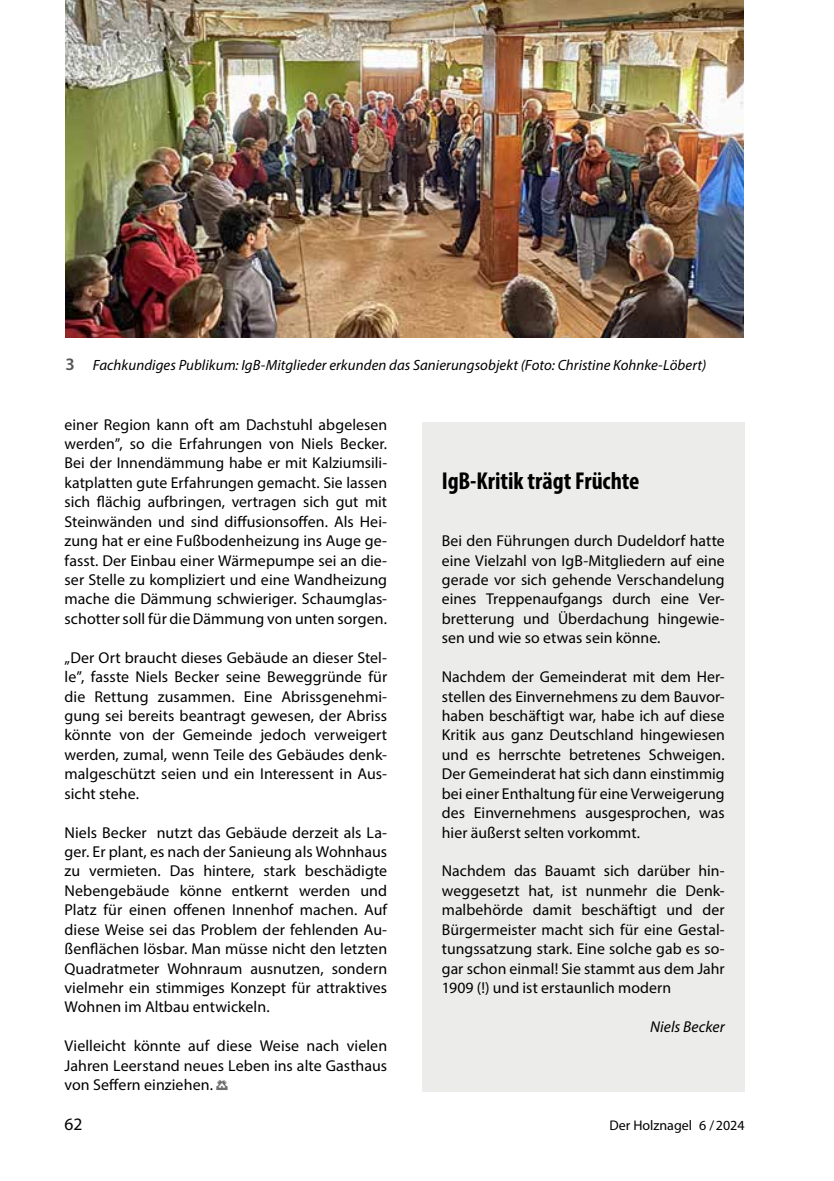
<style>
.page{position:relative;width:834px;height:1181px;background:#fff}
.page>*{position:absolute;margin:0;border:0;box-sizing:border-box;transform-origin:0 0}
.t1{font:700 condensed 24.5px "Myriad Pro";color:#000}
.t2{font:17.5px "Myriad Pro";color:#000}
.t3{font:15.75px/19.4px "Myriad Pro";letter-spacing:.005em;color:#000;text-align:justify}
.t4{font:italic 15.75px "Myriad Pro";letter-spacing:.005em;color:#000}
.t5{font:italic 14.88px "Myriad Pro";letter-spacing:.005em;color:#000}
.t6{font:14px "Myriad Pro";color:#000}
.s1{font-weight:600;font-style:normal;font-size:17.5px;color:#565655}
.s2{font-family:"IGB Font";font-size:12.78px;color:#6e6e6e}
</style>
<div class="page">
<div style="left:422px;top:422px;width:322px;height:669px;background:#ececeb"></div>
<img style="left:65px;top:0;width:678px;height:338px">
<p class="t5" style="left:65px;top:356px;width:642px"><span class="s1">3</span> Fachkundiges Publikum: IgB-Mitglieder erkunden das Sanierungsobjekt (Foto: Christine Kohnke-Löbert)</p>
<p class="t3" style="left:64px;top:414px;width:324px">einer Region kann oft am Dachstuhl abgelesen werden”, so die Erfahrungen von Niels Becker.<br>Bei der Innendämmung habe er mit Kalziumsili&shy;katplatten gute Erfahrungen gemacht. Sie lassen sich flächig aufbringen, vertragen sich gut mit Steinwänden und sind diffusionsoffen. Als Hei&shy;zung hat er eine Fußbodenheizung ins Auge ge&shy;fasst. Der Einbau einer Wärmepumpe sei an die&shy;ser Stelle zu kompliziert und eine Wandheizung mache die Dämmung schwieriger. Schaumglas&shy;schotter soll für die Dämmung von unten sorgen.</p>
<p class="t3" style="left:64px;top:647px;width:324px">„Der Ort braucht dieses Gebäude an dieser Stel&shy;le”, fasste Niels Becker seine Beweggründe für die Rettung zusammen. Eine Abrissgenehmi&shy;gung sei bereits beantragt gewesen, der Abriss könnte von der Gemeinde jedoch verweigert werden, zumal, wenn Teile des Gebäudes denk&shy;malgeschützt seien und ein Interessent in Aus&shy;sicht stehe.</p>
<p class="t3" style="left:64px;top:822px;width:324px">Niels Becker nutzt das Gebäude derzeit als La&shy;ger. Er plant, es nach der Sanieung als Wohnhaus zu vermieten. Das hintere, stark beschädigte Nebengebäude könne entkernt werden und Platz für einen offenen Innenhof machen. Auf diese Weise sei das Problem der fehlenden Au&shy;ßenflächen lösbar. Man müsse nicht den letzten Quadratmeter Wohnraum ausnutzen, sondern vielmehr ein stimmiges Konzept für attraktives Wohnen im Altbau entwickeln.</p>
<p class="t3" style="left:64px;top:1036px;width:324px">Vielleicht könnte auf diese Weise nach vielen Jahren Leerstand neues Leben ins alte Gasthaus von Seffern einziehen. <span class="s2">I</span></p>
<h1 class="t1" style="left:441px;top:466px;width:199px">IgB-Kritik trägt Früchte</h1>
<p class="t3" style="left:441px;top:531px;width:284px">Bei den Führungen durch Dudeldorf hatte eine Vielzahl von IgB-Mitgliedern auf eine gerade vor sich gehende Verschandelung eines Treppenaufgangs durch eine Ver&shy;bretterung und Überdachung hingewie&shy;sen und wie so etwas sein könne.</p>
<p class="t3" style="left:441px;top:667px;width:284px">Nachdem der Gemeinderat mit dem Her&shy;stellen des Einvernehmens zu dem Bauvor&shy;haben beschäftigt war, habe ich auf diese Kritik aus ganz Deutschland hingewiesen und es herrschte betretenes Schweigen.<br>Der Gemeinderat hat sich dann einstimmig bei einer Enthaltung für eine Verweigerung des Einvernehmens ausgesprochen, was hier äußerst selten vorkommt.</p>
<p class="t3" style="left:441px;top:861px;width:284px">Nachdem das Bauamt sich darüber hin&shy;weggesetzt hat, ist nunmehr die Denk&shy;malbehörde damit beschäftigt und der Bürgermeister macht sich für eine Gestal&shy;tungssatzung stark. Eine solche gab es so&shy;gar schon einmal! Sie stammt aus dem Jahr 1909 (!) und ist erstaunlich modern</p>
<p class="t4" style="left:650px;top:1017px;width:76px">Niels Becker</p>
<p class="t2" style="left:64px;top:1113px;width:19px">62</p>
<p class="t6" style="left:609px;top:1116px;width:137px">Der Holznagel 6 /2024</p>
</div>
